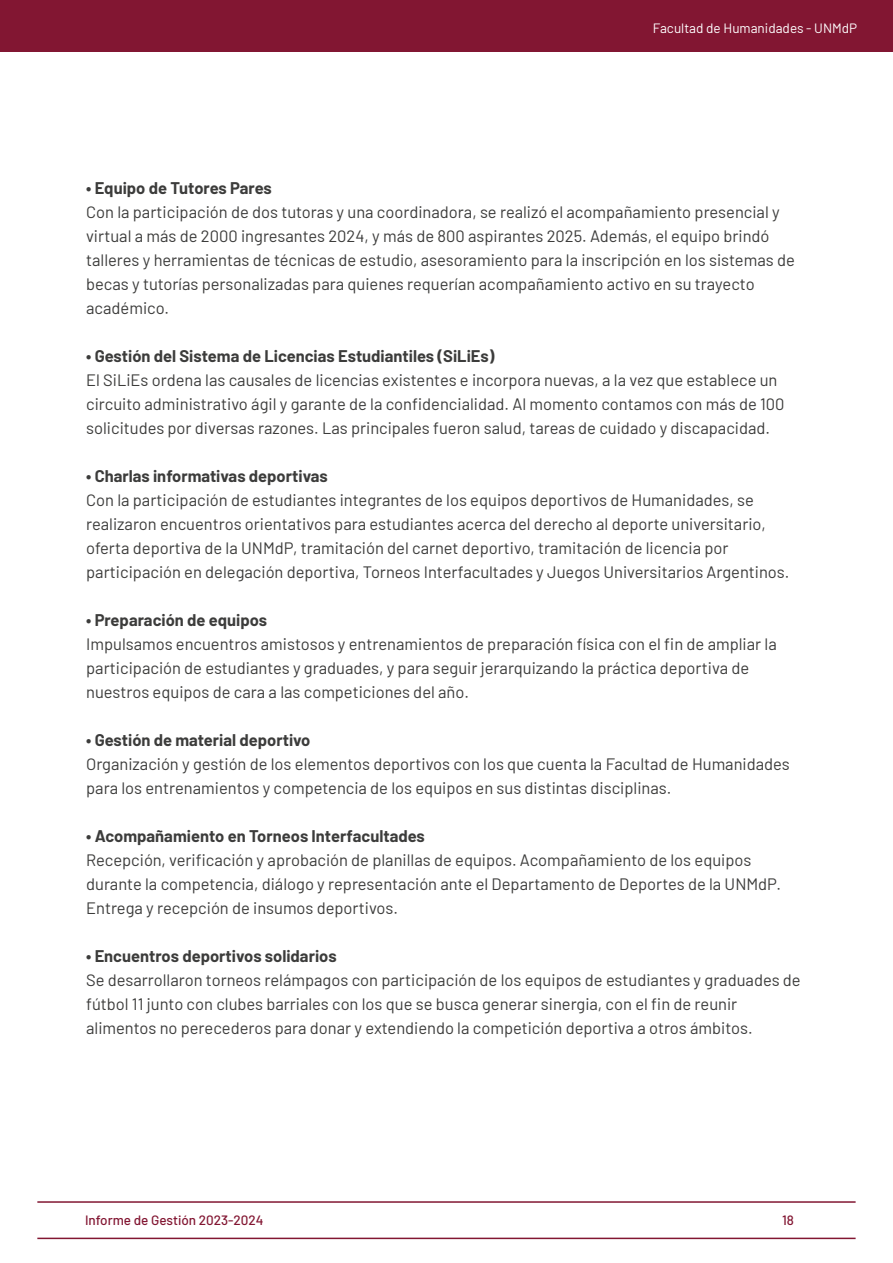
<style>
.page{position:relative;width:893px;height:1263px;background:#fff}
.page>*{position:absolute;margin:0;border:0;box-sizing:border-box;transform-origin:0 0}
.t1{font:16.5px/24px "Barlow";color:#3c3c3b}
.t2{font:700 16.5px "Barlow";color:#3c3c3b}
.t3{font:13.5px "Barlow";color:#fff}
.t4{font:500 13.5px "Barlow";color:#821632}
</style>
<div class="page">
<div style="left:0;top:0;width:893px;height:51px;background:#821632"></div>
<hr style="left:37px;top:1201px;width:819px;height:2px;background:#821632">
<hr style="left:37px;top:1237px;width:819px;height:2px;background:#821632">
<p class="t3" style="left:653px;top:18px;width:206px">Facultad de Humanidades - UNMdP</p>
<p class="t2" style="left:86px;top:176px;width:187px">• Equipo de Tutores Pares</p>
<p class="t1" style="left:86px;top:199px;width:710px">Con la participación de dos tutoras y una coordinadora, se realizó el acompañamiento presencial y virtual a más de 2000 ingresantes 2024, y más de 800 aspirantes 2025. Además, el equipo brindó talleres y herramientas de técnicas de estudio, asesoramiento para la inscripción en los sistemas de becas y tutorías personalizadas para quienes requerían acompañamiento activo en su trayecto académico.</p>
<p class="t2" style="left:86px;top:344px;width:410px">• Gestión del Sistema de Licencias Estudiantiles (SiLiEs)</p>
<p class="t1" style="left:86px;top:367px;width:700px">El SiLiEs ordena las causales de licencias existentes e incorpora nuevas, a la vez que establece un circuito administrativo ágil y garante de la confidencialidad. Al momento contamos con más de 100 solicitudes por diversas razones. Las principales fueron salud, tareas de cuidado y discapacidad.</p>
<p class="t2" style="left:86px;top:464px;width:243px">• Charlas informativas deportivas</p>
<p class="t1" style="left:86px;top:487px;width:705px">Con la participación de estudiantes integrantes de los equipos deportivos de Humanidades, se realizaron encuentros orientativos para estudiantes acerca del derecho al deporte universitario, oferta deportiva de la UNMdP, tramitación del carnet deportivo, tramitación de licencia por participación en delegación deportiva, Torneos Interfacultades y Juegos Universitarios Argentinos.</p>
<p class="t2" style="left:86px;top:608px;width:182px">• Preparación de equipos</p>
<p class="t1" style="left:86px;top:631px;width:692px">Impulsamos encuentros amistosos y entrenamientos de preparación física con el fin de ampliar la participación de estudiantes y graduades, y para seguir jerarquizando la práctica deportiva de nuestros equipos de cara a las competiciones del año.</p>
<p class="t2" style="left:86px;top:728px;width:226px">• Gestión de material deportivo</p>
<p class="t1" style="left:86px;top:751px;width:705px">Organización y gestión de los elementos deportivos con los que cuenta la Facultad de Humanidades para los entrenamientos y competencia de los equipos en sus distintas disciplinas.</p>
<p class="t2" style="left:86px;top:824px;width:340px">• Acompañamiento en Torneos Interfacultades</p>
<p class="t1" style="left:86px;top:847px;width:696px">Recepción, verificación y aprobación de planillas de equipos. Acompañamiento de los equipos durante la competencia, diálogo y representación ante el Departamento de Deportes de la UNMdP.<br>Entrega y recepción de insumos deportivos.</p>
<p class="t2" style="left:86px;top:944px;width:252px">• Encuentros deportivos solidarios</p>
<p class="t1" style="left:86px;top:967px;width:716px">Se desarrollaron torneos relámpagos con participación de los equipos de estudiantes y graduades de fútbol 11 junto con clubes barriales con los que se busca generar sinergia, con el fin de reunir alimentos no perecederos para donar y extendiendo la competición deportiva a otros ámbitos.</p>
<p class="t4" style="left:85px;top:1210px;width:180px">Informe de Gestión 2023-2024</p>
<p class="t4" style="left:782px;top:1210px;width:13px">18</p>
</div>
